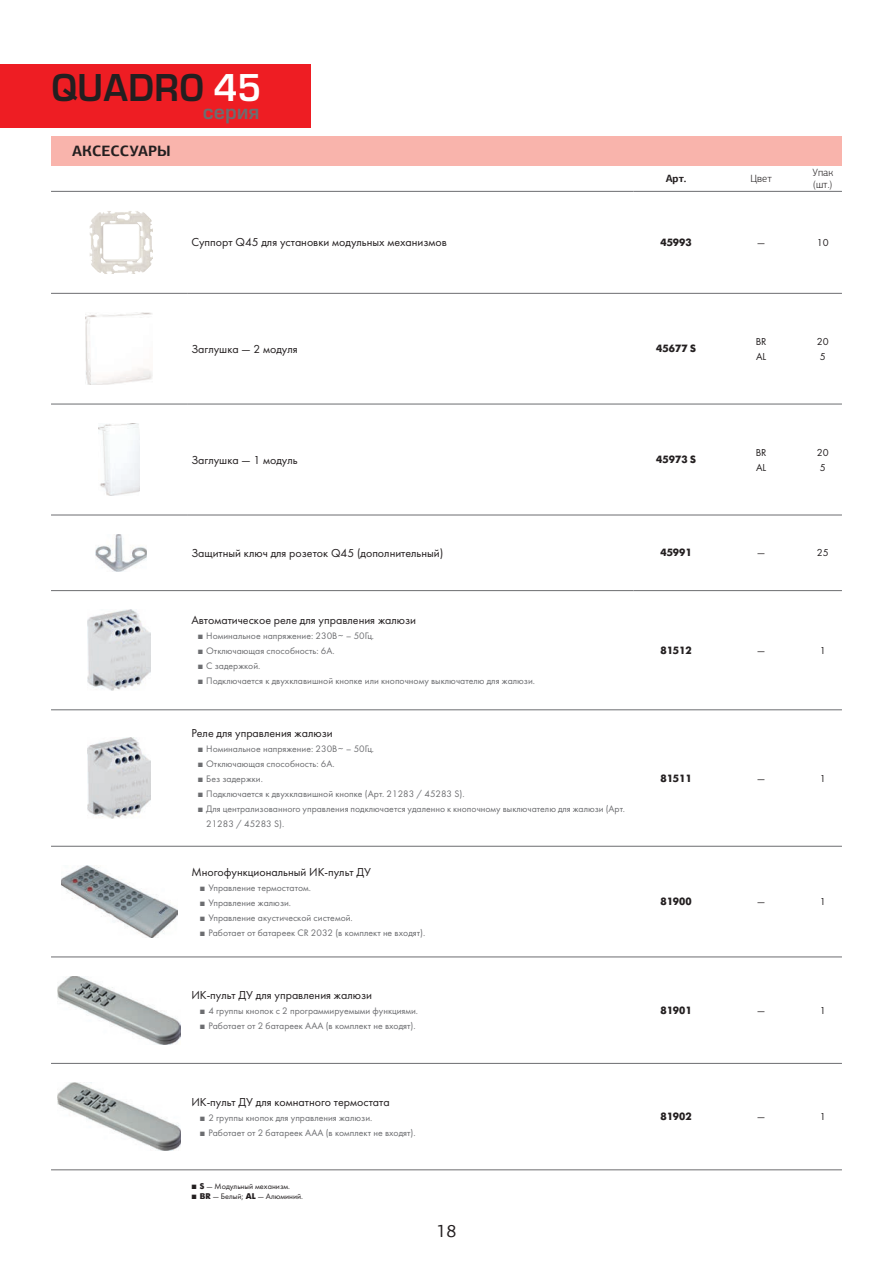
<style>
.page{position:relative;width:893px;height:1263px;background:#fff}
.page>*{position:absolute;margin:0;border:0;box-sizing:border-box;transform-origin:0 0}
.t1{font:36px "Europe Demi C";color:#231f20;scale:.94 1}
.t2{font:19.5px "Europe Demi C";color:#6c6d70}
.t3{font:18px "PF Agora Sans Pro";color:#231f20}
.t4{font:700 15px "PF Agora Sans Pro";color:#231f20}
.t5{font:12px "Futura Book C";color:#231f20}
.t6{font:700 10.5px "Futura Futuris C";color:#231f20}
.t7{font:10.5px/15px "Futura Book C";color:#231f20}
.t8{font:300 10.5px/12px "PF Agora Sans Pro";color:#231f20}
.t9{font:700 10.5px "PF Agora Sans Pro";color:#231f20}
.t10{font:9.75px/15px "Futura Book C";color:#6c6d70}
.t11{font:8.25px/10.5px "Futura Book C";color:#231f20}
.s1{color:#fff}
.s2{font-family:"Futura Futuris C";font-weight:700}
</style>
<div class="page">
<div style="left:51px;top:136px;width:791px;height:30px;background:#f9b4ac"></div>
<hr style="left:634px;top:590px;width:208px;height:1px;background:#6c6d70">
<hr style="left:51px;top:191px;width:583px;height:1px;background:#6c6d70">
<hr style="left:187px;top:293px;width:655px;height:1px;background:#6c6d70">
<hr style="left:187px;top:404px;width:655px;height:1px;background:#6c6d70">
<hr style="left:187px;top:515px;width:655px;height:1px;background:#6c6d70">
<hr style="left:51px;top:404px;width:136px;height:1px;background:#6c6d70">
<hr style="left:51px;top:515px;width:136px;height:1px;background:#6c6d70">
<hr style="left:634px;top:191px;width:208px;height:1px;background:#6c6d70">
<hr style="left:51px;top:293px;width:136px;height:1px;background:#6c6d70">
<hr style="left:51px;top:590px;width:583px;height:1px;background:#6c6d70">
<hr style="left:51px;top:709px;width:791px;height:1px;background:#6c6d70">
<hr style="left:51px;top:846px;width:791px;height:1px;background:#6c6d70">
<hr style="left:51px;top:957px;width:791px;height:1px;background:#6c6d70">
<hr style="left:51px;top:1063px;width:791px;height:1px;background:#6c6d70">
<hr style="left:51px;top:1169px;width:791px;height:1px;background:#6c6d70">
<img style="left:93px;top:211px;width:60px;height:59px">
<img style="left:86px;top:313px;width:66px;height:72px">
<img style="left:98px;top:423px;width:42px;height:73px">
<img style="left:95px;top:534px;width:52px;height:37px">
<img style="left:88px;top:610px;width:62px;height:81px">
<img style="left:88px;top:738px;width:62px;height:80px">
<img style="left:61px;top:865px;width:116px;height:73px">
<img style="left:58px;top:976px;width:122px;height:68px">
<img style="left:57px;top:1082px;width:124px;height:68px">
<div style="left:0;top:64px;width:311px;height:64px;background:#ee1d23"></div>
<h1 class="t1" style="left:51px;top:73px;width:225px">QUADRO <span class="s1">45</span></h1>
<h2 class="t2" style="left:203px;top:104px;width:58px">серия</h2>
<h3 class="t4" style="left:72px;top:145px;width:100px">АКСЕССУАРЫ</h3>
<p class="t9" style="left:666px;top:174px;width:22px">Арт.</p>
<p class="t8" style="left:750px;top:173px;width:23px">Цвет</p>
<p class="t8" style="left:812px;top:167px;width:22px">Упак (шт.)</p>
<p class="t5" style="left:191px;top:238px;width:257px">Суппорт Q45 для установки модульных механизмов</p>
<p class="t6" style="left:660px;top:238px;width:33px">45993</p>
<p class="t7" style="left:757px;top:236px;width:9px">—</p>
<p class="t7" style="left:817px;top:236px;width:13px">10</p>
<p class="t5" style="left:191px;top:344px;width:108px">Заглушка — 2 модуля</p>
<p class="t6" style="left:656px;top:345px;width:41px">45677 S</p>
<p class="t7" style="left:756px;top:334px;width:12px">BR<br>AL</p>
<p class="t7" style="left:817px;top:334px;width:13px">20<br>5</p>
<p class="t5" style="left:191px;top:455px;width:108px">Заглушка — 1 модуль</p>
<p class="t6" style="left:656px;top:455px;width:41px">45973 S</p>
<p class="t7" style="left:756px;top:445px;width:12px">BR<br>AL</p>
<p class="t7" style="left:817px;top:445px;width:13px">20<br>5</p>
<p class="t5" style="left:191px;top:548px;width:253px">Защитный ключ для розеток Q45 (дополнительный)</p>
<p class="t6" style="left:660px;top:549px;width:33px">45991</p>
<p class="t7" style="left:757px;top:546px;width:9px">—</p>
<p class="t7" style="left:817px;top:546px;width:13px">25</p>
<p class="t5" style="left:191px;top:615px;width:226px">Автоматическое реле для управления жалюзи</p>
<p class="t10" style="left:206px;top:629px;width:330px">Номинальное напряжение: 230В~ – 50Гц.<br>Отключающая способность: 6A.<br>С задержкой.<br>Подключается к двухклавишной кнопке или кнопочному выключателю для жалюзи.</p>
<p class="t5" style="left:191px;top:728px;width:143px">Реле для управления жалюзи</p>
<p class="t10" style="left:206px;top:742px;width:420px">Номинальное напряжение: 230В~ – 50Гц.<br>Отключающая способность: 6A.<br>Без задержки.<br>Подключается к двухклавишной кнопке (Арт. 21283 / 45283 S).<br>Для централизованного управления подключается удаленно к кнопочному выключателю для жалюзи (Арт.<br>21283 / 45283 S).</p>
<p class="t5" style="left:191px;top:867px;width:181px">Многофункциональный ИК-пульт ДУ</p>
<p class="t10" style="left:208px;top:880px;width:218px">Управление термостатом.<br>Управление жалюзи.<br>Управление акустической системой.<br>Работает от батареек CR 2032 (в комплект не входят).</p>
<p class="t6" style="left:660px;top:646px;width:33px">81512</p>
<p class="t7" style="left:757px;top:643px;width:9px">—</p>
<p class="t7" style="left:820px;top:643px;width:7px">1</p>
<p class="t6" style="left:660px;top:774px;width:33px">81511</p>
<p class="t7" style="left:757px;top:771px;width:9px">—</p>
<p class="t7" style="left:820px;top:771px;width:7px">1</p>
<p class="t6" style="left:660px;top:897px;width:33px">81900</p>
<p class="t7" style="left:757px;top:895px;width:9px">—</p>
<p class="t7" style="left:820px;top:895px;width:7px">1</p>
<p class="t5" style="left:191px;top:990px;width:182px">ИК-пульт ДУ для управления жалюзи</p>
<p class="t10" style="left:208px;top:1004px;width:211px">4 группы кнопок с 2 программируемыми функциями.<br>Работает от 2 батареек AAA (в комплект не входят).</p>
<p class="t6" style="left:660px;top:1006px;width:33px">81901</p>
<p class="t7" style="left:757px;top:1003px;width:9px">—</p>
<p class="t7" style="left:820px;top:1003px;width:7px">1</p>
<p class="t5" style="left:191px;top:1097px;width:200px">ИК-пульт ДУ для комнатного термостата</p>
<p class="t10" style="left:208px;top:1110px;width:209px">2 группы кнопок для управления жалюзи.<br>Работает от 2 батареек AAA (в комплект не входят).</p>
<p class="t6" style="left:660px;top:1112px;width:33px">81902</p>
<p class="t7" style="left:757px;top:1110px;width:9px">—</p>
<p class="t7" style="left:820px;top:1110px;width:7px">1</p>
<p class="t11" style="left:200px;top:1181px;width:105px"><span class="s2">S</span> — Модульный механизм.<br><span class="s2">BR</span> — Белый; <span class="s2">AL</span> — Алюминий.</p>
<h3 class="t3" style="left:436px;top:1224px;width:22px">18</h3>
</div>
